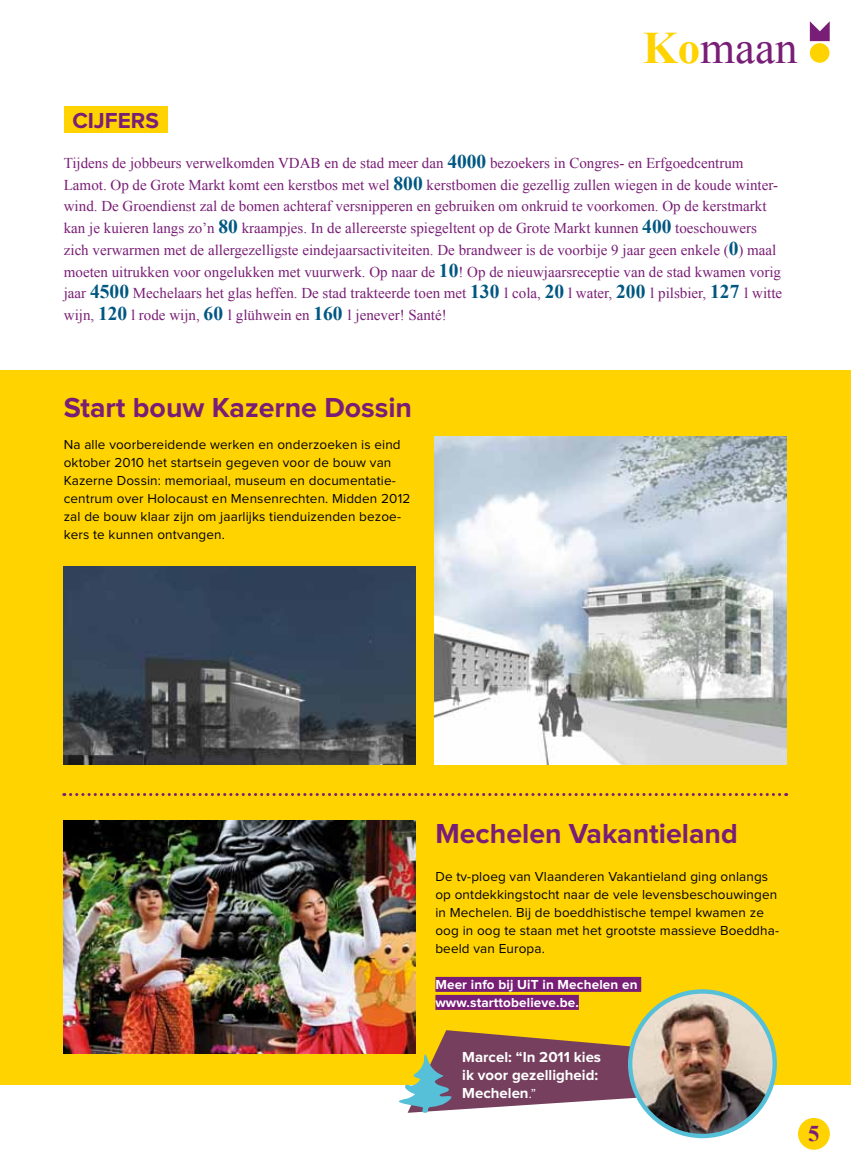
<style>
.page{position:relative;width:851px;height:1170px;background:#fff}
.page>*{position:absolute;margin:0;border:0;box-sizing:border-box;transform-origin:0 0}
.t1{font:45px "Times New Roman";color:#791e76}
.t2{font:700 28.5px "Proxima Nova";color:#791e76}
.t3{font:700 22.5px "Proxima Nova";color:#791e76}
.t4{font:700 22.5px "Times New Roman";color:#791e76}
.t5{font:15px/21.8px "Times New Roman";color:#791e76}
.t6{font:700 15px/18px "Proxima Nova";color:#fff}
.t7{font:13.5px/18px "Proxima Nova";letter-spacing:.01em;color:#000}
.t8{font:700 13.5px/18px "Proxima Nova";letter-spacing:.01em;color:#fff}
.s1{font-weight:700;color:#ffd300}
.s2{font-weight:700;font-size:19.5px;color:#005782}
.s3{font-weight:400;font-size:13.5px}
</style>
<div class="page">
<svg style="left:809px;top:21px;width:20px;height:20px"></svg>
<div style="left:809px;top:43px;width:20px;height:20px;background:#ffd300;border-radius:50%"></div>
<div style="left:797px;top:1117px;width:32px;height:32px;background:#ffd300;border-radius:50%"></div>
<div style="left:64px;top:106px;width:103px;height:27px;background:#ffd300"></div>
<div style="left:0;top:371px;width:850px;height:713px;background:#ffd300"></div>
<img style="left:64px;top:566px;width:351px;height:198px">
<img style="left:64px;top:820px;width:351px;height:233px">
<div style="left:435px;top:976px;width:206px;height:15px;background:#791e76"></div>
<div style="left:435px;top:994px;width:143px;height:15px;background:#791e76"></div>
<img style="left:434px;top:436px;width:352px;height:328px">
<svg style="left:64px;top:793px;width:715px;height:3px"></svg>
<img style="left:630px;top:991px;width:144px;height:144px;border-radius:72px">
<div style="left:628px;top:989px;width:148px;height:149px;border:4px solid #56c0d9;border-radius:50%"></div>
<svg style="left:394px;top:1030px;width:300px;height:82px"></svg>
<h1 class="t1" style="left:642px;top:17px;width:156px"><span class="s1">Ko</span>maan</h1>
<h3 class="t3" style="left:72px;top:108px;width:85px">cij fers</h3>
<p class="t5" style="left:64px;top:152px;width:719px">Tijdens de jobbeurs verwelkomden VDAB en de stad meer dan <span class="s2">4000</span> bezoekers in Congres- en Erfgoedcentrum Lamot. Op de Grote Markt komt een kerstbos met wel <span class="s2">800</span> kerstbomen die gezellig zullen wiegen in de koude winter&shy;wind. De Groendienst zal de bomen achteraf versnipperen en gebruiken om onkruid te voorkomen. Op de kerstmarkt kan je kuieren langs zo’n <span class="s2">80</span> kraampjes. In de allereerste spiegeltent op de Grote Markt kunnen <span class="s2">400</span> toeschouwers zich verwarmen met de allergezelligste eindejaarsactiviteiten. De brandweer is de voorbije 9 jaar geen enkele (<span class="s2">0</span>) maal moeten uitrukken voor ongelukken met vuurwerk. Op naar de <span class="s2">10</span>! Op de nieuwjaarsreceptie van de stad kwamen vorig jaar <span class="s2">4500</span> Mechelaars het glas heffen. De stad trakteerde toen met <span class="s2">130</span> l cola, <span class="s2">20</span> l water, <span class="s2">200</span> l pilsbier, <span class="s2">127</span> l witte wijn, <span class="s2">120</span> l rode wijn, <span class="s2">60</span> l glühwein en <span class="s2">160</span> l jenever! Santé!</p>
<h2 class="t2" style="left:64px;top:391px;width:350px">Start bouw Kazerne Dossin</h2>
<p class="t7" style="left:64px;top:435px;width:348px">Na alle voorbereidende werken en onderzoeken is eind oktober 2010 het startsein gegeven voor de bouw van Kazerne Dossin: memoriaal, museum en documentatie&shy;centrum over Holocaust en Mensenrechten. Midden 2012 zal de bouw klaar zijn om jaarlijks tienduizenden bezoe&shy;kers te kunnen ontvangen.</p>
<h2 class="t2" style="left:435px;top:816px;width:304px">Mechelen Vakantieland</h2>
<p class="t7" style="left:435px;top:867px;width:345px">De tv-ploeg van Vlaanderen Vakantieland ging onlangs op ontdekkingstocht naar de vele levensbeschouwingen in Mechelen. Bij de boeddhistische tempel kwamen ze oog in oog te staan met het grootste massieve Boeddha&shy;beeld van Europa.</p>
<p class="t8" style="left:435px;top:975px;width:203px">Meer info bij UiT in Mechelen en www.starttobelieve.be.</p>
<p class="t6" style="left:462px;top:1048px;width:140px">Marcel: “In 2011 kies ik voor gezelligheid:<br>Mechelen<span class="s3">.”</span></p>
<h3 class="t4" style="left:808px;top:1118px;width:13px">5</h3>
</div>
